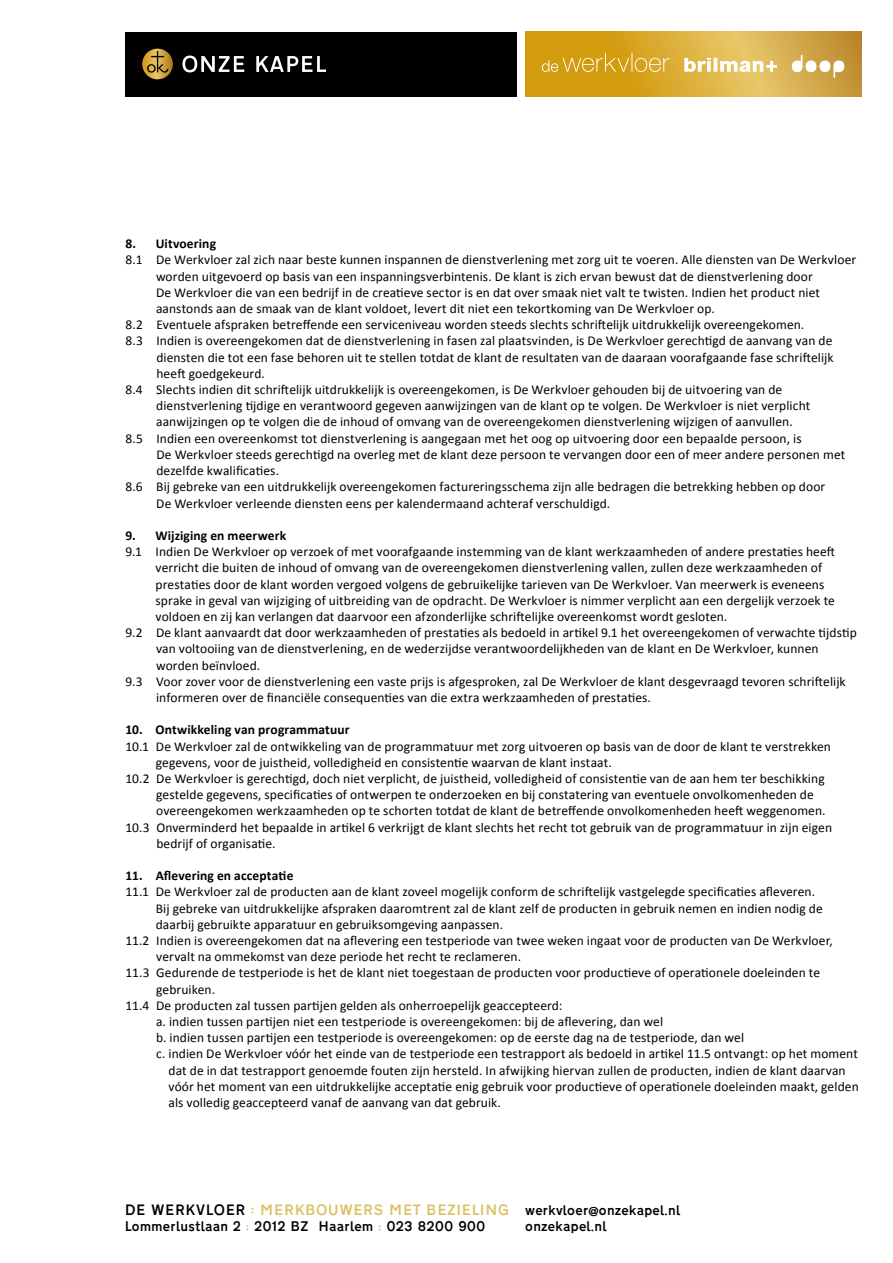
<style>
.page{position:relative;width:893px;height:1263px;background:#fff}
.page>*{position:absolute;margin:0;border:0;box-sizing:border-box;transform-origin:0 0}
.t1{font:13.5px "Calibri";letter-spacing:.005em;color:#000}
.t2{font:700 13.5px "Calibri";letter-spacing:.01em;color:#000}
.t3{font:10.5px "Raoul TRANSPORT Britannique";letter-spacing:.005em;color:#dac162}
.t4{font:9.75px/16.5px "Raoul TRANSPORT Britannique";color:#000}
.s1{color:#000}
.s2{font-family:"Avenir LT Std";font-weight:800;font-size:12.75px}
</style>
<div class="page">
<svg style="left:525px;top:32px;width:336px;height:64px;background:#d6a835"></svg>
<div style="left:125px;top:32px;width:392px;height:64px;background:#000"></div>
<svg style="left:792px;top:55px;width:52px;height:23px"></svg>
<svg style="left:542px;top:53px;width:127px;height:19px;background:#daac37"></svg>
<svg style="left:684px;top:58px;width:93px;height:14px"></svg>
<svg style="left:182px;top:56px;width:144px;height:16px"></svg>
<svg style="left:142px;top:49px;width:31px;height:30px"></svg>
<p class="t2" style="left:125px;top:235px;width:92px">8. Uitvoering</p>
<p class="t1" style="left:125px;top:251px;width:732px">8.1 De Werkvloer zal zich naar beste kunnen inspannen de dienstverlening met zorg uit te voeren. Alle diensten van De Werkvloer</p>
<p class="t1" style="left:156px;top:268px;width:658px">worden uitgevoerd op basis van een inspanningsverbintenis. De klant is zich ervan bewust dat de dienstverlening door</p>
<p class="t1" style="left:156px;top:284px;width:665px">De Werkvloer die van een bedrijf in de creatieve sector is en dat over smaak niet valt te twisten. Indien het product niet</p>
<p class="t1" style="left:156px;top:300px;width:560px">aanstonds aan de smaak van de klant voldoet, levert dit niet een tekortkoming van De Werkvloer op.</p>
<p class="t1" style="left:125px;top:316px;width:680px">8.2 Eventuele afspraken betreffende een serviceniveau worden steeds slechts schriftelijk uitdrukkelijk overeengekomen.</p>
<p class="t1" style="left:125px;top:332px;width:708px">8.3 Indien is overeengekomen dat de dienstverlening in fasen zal plaatsvinden, is De Werkvloer gerechtigd de aanvang van de</p>
<p class="t1" style="left:156px;top:349px;width:679px">diensten die tot een fase behoren uit te stellen totdat de klant de resultaten van de daaraan voorafgaande fase schriftelijk</p>
<p class="t1" style="left:156px;top:365px;width:110px">heeft goedgekeurd.</p>
<p class="t1" style="left:125px;top:381px;width:658px">8.4 Slechts indien dit schriftelijk uitdrukkelijk is overeengekomen, is De Werkvloer gehouden bij de uitvoering van de</p>
<p class="t1" style="left:156px;top:397px;width:656px">dienstverlening tijdige en verantwoord gegeven aanwijzingen van de klant op te volgen. De Werkvloer is niet verplicht</p>
<p class="t1" style="left:156px;top:413px;width:638px">aanwijzingen op te volgen die de inhoud of omvang van de overeengekomen dienstverlening wijzigen of aanvullen.</p>
<p class="t1" style="left:125px;top:430px;width:678px">8.5 Indien een overeenkomst tot dienstverlening is aangegaan met het oog op uitvoering door een bepaalde persoon, is</p>
<p class="t1" style="left:156px;top:446px;width:690px">De Werkvloer steeds gerechtigd na overleg met de klant deze persoon te vervangen door een of meer andere personen met</p>
<p class="t1" style="left:156px;top:462px;width:124px">dezelfde kwalificaties.</p>
<p class="t1" style="left:125px;top:478px;width:701px">8.6 Bij gebreke van een uitdrukkelijk overeengekomen factureringsschema zijn alle bedragen die betrekking hebben op door</p>
<p class="t1" style="left:156px;top:494px;width:456px">De Werkvloer verleende diensten eens per kalendermaand achteraf verschuldigd.</p>
<p class="t2" style="left:125px;top:527px;width:162px">9. Wijziging en meerwerk</p>
<p class="t1" style="left:125px;top:543px;width:711px">9.1 Indien De Werkvloer op verzoek of met voorafgaande instemming van de klant werkzaamheden of andere prestaties heeft</p>
<p class="t1" style="left:156px;top:559px;width:668px">verricht die buiten de inhoud of omvang van de overeengekomen dienstverlening vallen, zullen deze werkzaamheden of</p>
<p class="t1" style="left:156px;top:575px;width:670px">prestaties door de klant worden vergoed volgens de gebruikelijke tarieven van De Werkvloer. Van meerwerk is eveneens</p>
<p class="t1" style="left:156px;top:592px;width:681px">sprake in geval van wijziging of uitbreiding van de opdracht. De Werkvloer is nimmer verplicht aan een dergelijk verzoek te</p>
<p class="t1" style="left:156px;top:608px;width:573px">voldoen en zij kan verlangen dat daarvoor een afzonderlijke schriftelijke overeenkomst wordt gesloten.</p>
<p class="t1" style="left:125px;top:624px;width:733px">9.2 De klant aanvaardt dat door werkzaamheden of prestaties als bedoeld in artikel 9.1 het overeengekomen of verwachte tijdstip</p>
<p class="t1" style="left:156px;top:640px;width:664px">van voltooiing van de dienstverlening, en de wederzijdse verantwoordelijkheden van de klant en De Werkvloer, kunnen</p>
<p class="t1" style="left:156px;top:656px;width:106px">worden beïnvloed.</p>
<p class="t1" style="left:125px;top:673px;width:722px">9.3 Voor zover voor de dienstverlening een vaste prijs is afgesproken, zal De Werkvloer de klant desgevraagd tevoren schriftelijk</p>
<p class="t1" style="left:156px;top:689px;width:496px">informeren over de financiële consequenties van die extra werkzaamheden of prestaties.</p>
<p class="t2" style="left:125px;top:721px;width:226px">10. Ontwikkeling van programmatuur</p>
<p class="t1" style="left:125px;top:737px;width:707px">10.1 De Werkvloer zal de ontwikkeling van de programmatuur met zorg uitvoeren op basis van de door de klant te verstrekken</p>
<p class="t1" style="left:156px;top:754px;width:457px">gegevens, voor de juistheid, volledigheid en consistentie waarvan de klant instaat.</p>
<p class="t1" style="left:125px;top:770px;width:701px">10.2 De Werkvloer is gerechtigd, doch niet verplicht, de juistheid, volledigheid of consistentie van de aan hem ter beschikking</p>
<p class="t1" style="left:156px;top:786px;width:659px">gestelde gegevens, specificaties of ontwerpen te onderzoeken en bij constatering van eventuele onvolkomenheden de</p>
<p class="t1" style="left:156px;top:802px;width:671px">overeengekomen werkzaamheden op te schorten totdat de klant de betreffende onvolkomenheden heeft weggenomen.</p>
<p class="t1" style="left:125px;top:818px;width:708px">10.3 Onverminderd het bepaalde in artikel 6 verkrijgt de klant slechts het recht tot gebruik van de programmatuur in zijn eigen</p>
<p class="t1" style="left:156px;top:835px;width:121px">bedrijf of organisatie.</p>
<p class="t2" style="left:125px;top:867px;width:170px">11. Aflevering en acceptatie</p>
<p class="t1" style="left:125px;top:883px;width:691px">11.1 De Werkvloer zal de producten aan de klant zoveel mogelijk conform de schriftelijk vastgelegde specificaties afleveren.</p>
<p class="t1" style="left:156px;top:899px;width:668px">Bij gebreke van uitdrukkelijke afspraken daaromtrent zal de klant zelf de producten in gebruik nemen en indien nodig de</p>
<p class="t1" style="left:156px;top:916px;width:349px">daarbij gebruikte apparatuur en gebruiksomgeving aanpassen.</p>
<p class="t1" style="left:125px;top:932px;width:709px">11.2 Indien is overeengekomen dat na aflevering een testperiode van twee weken ingaat voor de producten van De Werkvloer,</p>
<p class="t1" style="left:156px;top:948px;width:366px">vervalt na ommekomst van deze periode het recht te reclameren.</p>
<p class="t1" style="left:125px;top:964px;width:696px">11.3 Gedurende de testperiode is het de klant niet toegestaan de producten voor productieve of operationele doeleinden te</p>
<p class="t1" style="left:156px;top:980px;width:60px">gebruiken.</p>
<p class="t1" style="left:125px;top:997px;width:439px">11.4 De producten zal tussen partijen gelden als onherroepelijk geaccepteerd:</p>
<p class="t1" style="left:156px;top:1013px;width:509px">a. indien tussen partijen niet een testperiode is overeengekomen: bij de aflevering, dan wel</p>
<p class="t1" style="left:156px;top:1029px;width:590px">b. indien tussen partijen een testperiode is overeengekomen: op de eerste dag na de testperiode, dan wel</p>
<p class="t1" style="left:156px;top:1045px;width:703px">c. indien De Werkvloer vóór het einde van de testperiode een testrapport als bedoeld in artikel 11.5 ontvangt: op het moment</p>
<p class="t1" style="left:169px;top:1061px;width:679px">dat de in dat testrapport genoemde fouten zijn hersteld. In afwijking hiervan zullen de producten, indien de klant daarvan</p>
<p class="t1" style="left:169px;top:1078px;width:692px">vóór het moment van een uitdrukkelijke acceptatie enig gebruik voor productieve of operationele doeleinden maakt, gelden</p>
<p class="t1" style="left:169px;top:1094px;width:334px">als volledig geaccepteerd vanaf de aanvang van dat gebruik.</p>
<p class="t3" style="left:124px;top:1205px;width:386px"><span class="s1">DE WERKVLOER</span> : MERKBOUWERS MET BEZIELING</p>
<p class="t4" style="left:124px;top:1219px;width:363px">Lommerlustlaan 2 <sup>:</sup> 2012 BZ Haarlem <sup>:</sup> 023 8200 900</p>
<p class="t4" style="left:525px;top:1203px;width:157px">werkvloer<span class="s2">@</span>onzekapel.nl onzekapel.nl</p>
</div>
